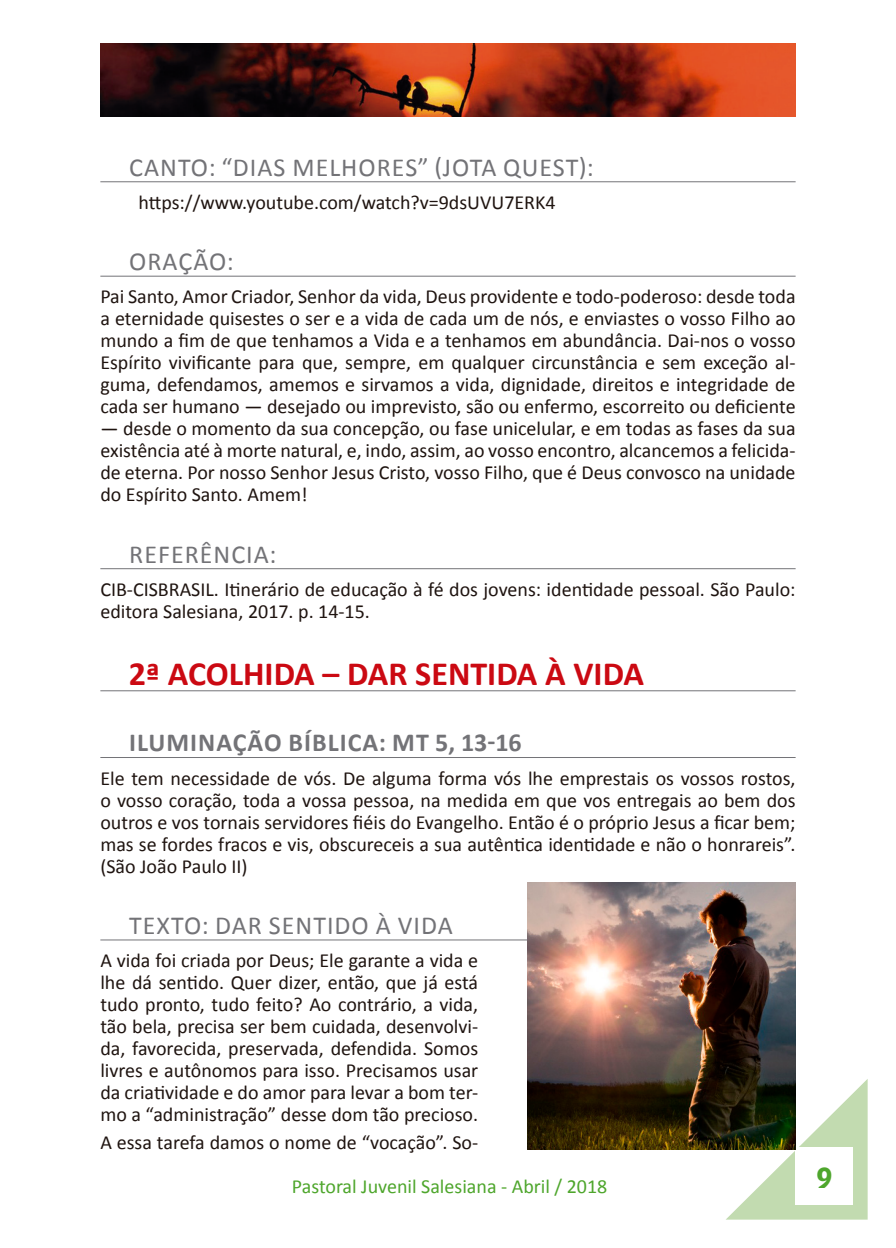
<style>
.page{position:relative;width:896px;height:1248px;background:#fff}
.page>*{position:absolute;margin:0;border:0;box-sizing:border-box;transform-origin:0 0}
.t1{font:700 34px "Calibri";color:#cb0912}
.t2{font:26px "Calibri";letter-spacing:.04em;color:#737377}
.t3{font:700 26px "Calibri";letter-spacing:.04em;color:#737377}
.t4{font:24px "Bell Centennial BT Bold Listing";color:#4ea62c}
.t5{font:20px/22px "Calibri";color:#1f1410;text-align:justify}
.t6{font:20px "Calibri";color:#4ea62c}
</style>
<div class="page">
<svg style="left:725px;top:1078px;width:142px;height:141px"></svg>
<div style="left:795px;top:1147px;width:58px;height:57px;background:#fff"></div>
<img style="left:100px;top:44px;width:695px;height:72px">
<hr style="left:100px;top:181px;width:695px;height:1px;background:#737377">
<hr style="left:100px;top:276px;width:695px;height:1px;background:#737377">
<hr style="left:100px;top:568px;width:695px;height:1px;background:#737377">
<hr style="left:100px;top:690px;width:695px;height:1px;background:#737377">
<hr style="left:100px;top:757px;width:695px;height:1px;background:#737377">
<hr style="left:100px;top:939px;width:427px;height:1px;background:#737377">
<img style="left:527px;top:882px;width:268px;height:267px">
<h2 class="t2" style="left:129px;top:150px;width:32px">Canto</h2>
<h2 class="t2" style="left:209px;top:150px;width:100px">: “Dias melhores</h2>
<h2 class="t2" style="left:418px;top:150px;width:50px">” (Jota</h2>
<h2 class="t2" style="left:503px;top:150px;width:34px">Quest</h2>
<h2 class="t2" style="left:579px;top:150px;width:16px">):</h2>
<p class="t5" style="left:138px;top:191px;width:419px">https://www.youtube.com/watch?v=9dsUVU7ERK4</p>
<h2 class="t2" style="left:129px;top:245px;width:35px">Oração</h2>
<h2 class="t2" style="left:227px;top:245px;width:8px">:</h2>
<p class="t5" style="left:100px;top:286px;width:697px">Pai Santo, Amor Criador, Senhor da vida, Deus providente e todo-poderoso: desde toda a eternidade quisestes o ser e a vida de cada um de nós, e enviastes o vosso Filho ao mundo a fim de que tenhamos a Vida e a tenhamos em abundância. Dai-nos o vosso Espírito vivificante para que, sempre, em qualquer circunstância e sem exceção al&shy;guma, defendamos, amemos e sirvamos a vida, dignidade, direitos e integridade de cada ser humano ― desejado ou imprevisto, são ou enfermo, escorreito ou deficiente ― desde o momento da sua concepção, ou fase unicelular, e em todas as fases da sua existência até à morte natural, e, indo, assim, ao vosso encontro, alcancemos a felicida&shy;de eterna. Por nosso Senhor Jesus Cristo, vosso Filho, que é Deus convosco na unidade do Espírito Santo. Amem!</p>
<h2 class="t2" style="left:129px;top:537px;width:29px">Refer</h2>
<h2 class="t2" style="left:200px;top:537px;width:28px">ência</h2>
<h2 class="t2" style="left:269px;top:537px;width:8px">:</h2>
<p class="t5" style="left:100px;top:578px;width:697px">CIB-CISBRASIL. Itinerário de educação à fé dos jovens: identidade pessoal. São Paulo: editora Salesiana, 2017. p. 14-15.</p>
<h1 class="t1" style="left:129px;top:651px;width:517px">2ª ACOLHIDA – DAR SENTIDA À VIDA</h1>
<h2 class="t3" style="left:129px;top:726px;width:55px">ILUMINA</h2>
<h2 class="t3" style="left:233px;top:726px;width:85px">ÇÃO BÍBLICA</h2>
<h2 class="t3" style="left:379px;top:726px;width:144px">: MT 5, 13-16</h2>
<p class="t5" style="left:100px;top:767px;width:697px">Ele tem necessidade de vós. De alguma forma vós lhe emprestais os vossos rostos, o vosso coração, toda a vossa pessoa, na medida em que vos entregais ao bem dos outros e vos tornais servidores fiéis do Evangelho. Então é o próprio Jesus a ficar bem; mas se fordes fracos e vis, obscureceis a sua autêntica identidade e não o honrareis”. (São João Paulo II)</p>
<h2 class="t2" style="left:129px;top:908px;width:155px">Texto : Dar sentido</h2>
<h2 class="t2" style="left:376px;top:908px;width:37px">à vida</h2>
<p class="t5" style="left:100px;top:949px;width:379px">A vida foi criada por Deus; Ele garante a vida e lhe dá sentido. Quer dizer, então, que já está tudo pronto, tudo feito? Ao contrário, a vida, tão bela, precisa ser bem cuidada, desenvolvi&shy;da, favorecida, preservada, defendida. Somos livres e autônomos para isso. Precisamos usar da criatividade e do amor para levar a bom ter&shy;mo a “administração” desse dom tão precioso.</p>
<p class="t5" style="left:100px;top:1131px;width:379px">A essa tarefa damos o nome de “vocação”. So-</p>
<p class="t6" style="left:292px;top:1173px;width:317px">Pastoral Juvenil Salesiana - Abril / 2018</p>
<p class="t4" style="left:816px;top:1160px;width:18px">9</p>
</div>
